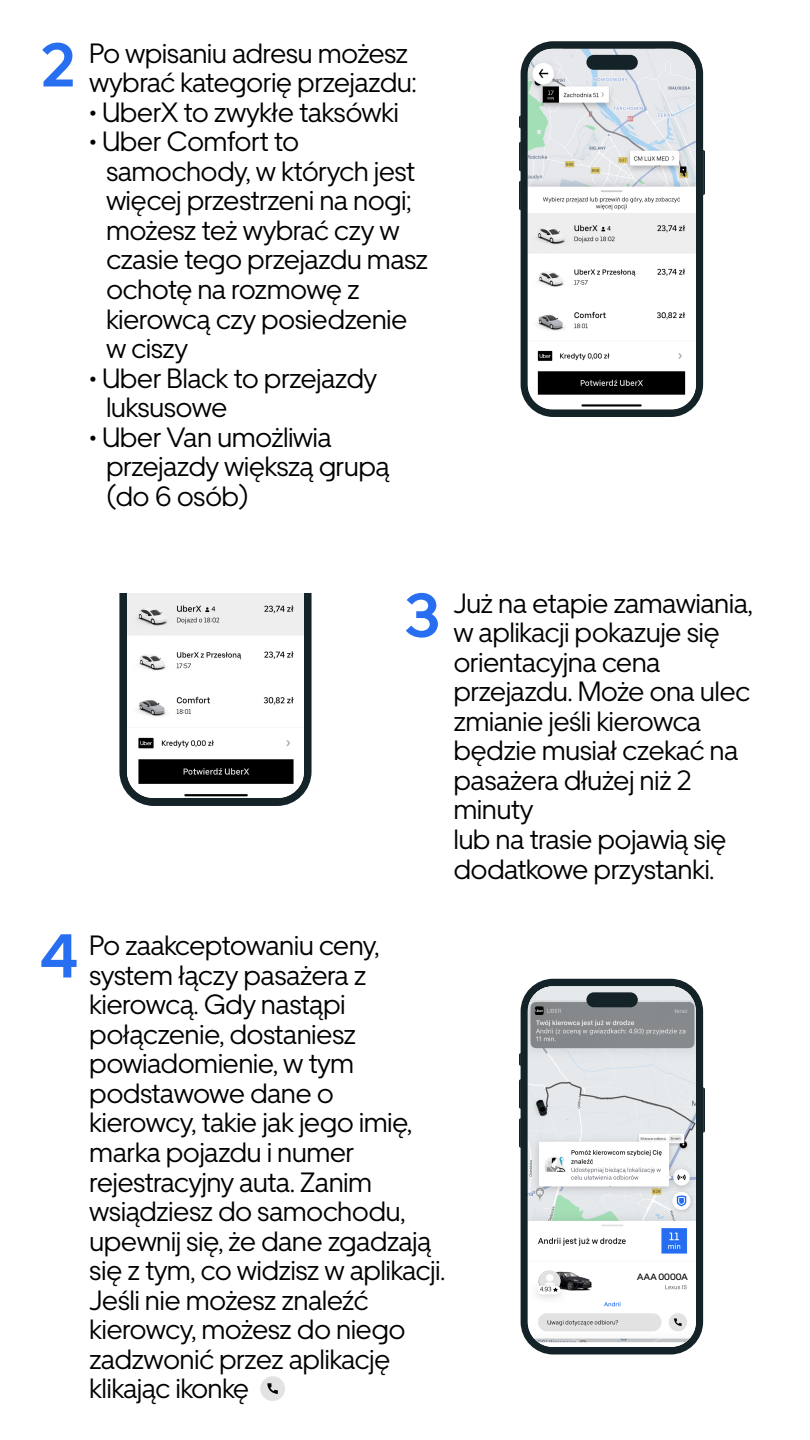
<style>
.page{position:relative;width:810px;height:1440px;background:#fff}
.page>*{position:absolute;margin:0;border:0;box-sizing:border-box;transform-origin:0 0}
.t1{font:700 61.72px "Uber Move CYR";color:#276ef1}
.t2{font:27.83px/29.5px "Uber Move CYR";color:#000}
.t3{font:500 9.15px "Uber Move";color:#000}
.s1{font-weight:700;font-size:61.72px;color:#276ef1}
</style>
<div class="page">
<div style="left:260px;top:1376px;width:25px;height:25px;background:#e2e2e2;border-radius:50%"></div>
<svg style="left:267px;top:1383px;width:11px;height:11px"></svg>
<svg style="left:519px;top:116px;width:2px;height:12px"></svg>
<svg style="left:519px;top:142px;width:2px;height:29px"></svg>
<svg style="left:519px;top:181px;width:2px;height:29px"></svg>
<svg style="left:703px;top:150px;width:2px;height:45px"></svg>
<div style="left:521px;top:41px;width:182px;height:376px;background:#142328;border-radius:33px"></div>
<img style="left:528px;top:49px;width:168px;height:360px">
<div style="left:538px;top:49px;width:25px;height:10px;background:#e7e8ec"></div>
<svg style="left:655px;top:49px;width:41px;height:11px"></svg>
<div style="left:586px;top:55px;width:52px;height:15px;background:#142328;border-radius:7px"></div>
<svg style="left:119px;top:593px;width:193px;height:213px;background:#354246"></svg>
<img style="left:127px;top:593px;width:177px;height:205px">
<svg style="left:519px;top:1053px;width:2px;height:13px"></svg>
<svg style="left:519px;top:1079px;width:2px;height:30px"></svg>
<svg style="left:519px;top:1118px;width:2px;height:30px"></svg>
<svg style="left:703px;top:1087px;width:2px;height:46px"></svg>
<div style="left:521px;top:979px;width:182px;height:375px;background:#142328;border-radius:33px"></div>
<img style="left:528px;top:986px;width:168px;height:361px">
<div style="left:536px;top:986px;width:155px;height:14px;background:#e5e9ec"></div>
<div style="left:634px;top:1270px;width:57px;height:12px;background:#fff"></div>
<svg style="left:539px;top:1270px;width:22px;height:16px"></svg>
<div style="left:586px;top:992px;width:52px;height:15px;background:#142328;border-radius:7px"></div>
<h1 class="t1" style="left:42px;top:26px;width:35px">2</h1>
<p class="t2" style="left:90px;top:38px;width:328px">Po wpisaniu adresu możesz wybrać kategorię przejazdu:</p>
<p class="t2" style="left:90px;top:97px;width:311px">• UberX to zwykłe taksówki</p>
<p class="t2" style="left:106px;top:126px;width:323px;text-indent:-17px">• Uber Comfort to samochody, w których jest więcej przestrzeni na nogi; możesz też wybrać czy w czasie tego przejazdu masz ochotę na rozmowę z kierowcą czy posiedzenie w ciszy</p>
<p class="t2" style="left:106px;top:363px;width:272px;text-indent:-17px">• Uber Black to przejazdy luksusowe</p>
<p class="t2" style="left:106px;top:422px;width:285px;text-indent:-17px">• Uber Van umożliwia przejazdy większą grupą (do 6 osób)</p>
<h1 class="t1" style="left:405px;top:577px;width:37px">3</h1>
<p class="t2" style="left:454px;top:588px;width:300px">Już na etapie zamawiania, w aplikacji pokazuje się orientacyjna cena przejazdu. Może ona ulec zmianie jeśli kierowca będzie musiał czekać na pasażera dłużej niż 2 minuty<br>lub na trasie pojawią się dodatkowe przystanki.</p>
<p class="t2" style="left:90px;top:930px;width:357px;text-indent:-50px"><span class="s1">4</span> Po zaakceptowaniu ceny, system łączy pasażera z kierowcą. Gdy nastąpi połączenie, dostaniesz powiadomienie, w tym podstawowe dane o kierowcy, takie jak jego imię, marka pojazdu i numer rejestracyjny auta. Zanim wsiądziesz do samochodu, upewnij się, że dane zgadzają się z tym, co widzisz w aplikacji.<br>Jeśli nie możesz znaleźć kierowcy, możesz do niego zadzwonić przez aplikację klikając ikonkę</p>
<p class="t3" style="left:637px;top:1271px;width:52px">AAA 0000A</p>
</div>
